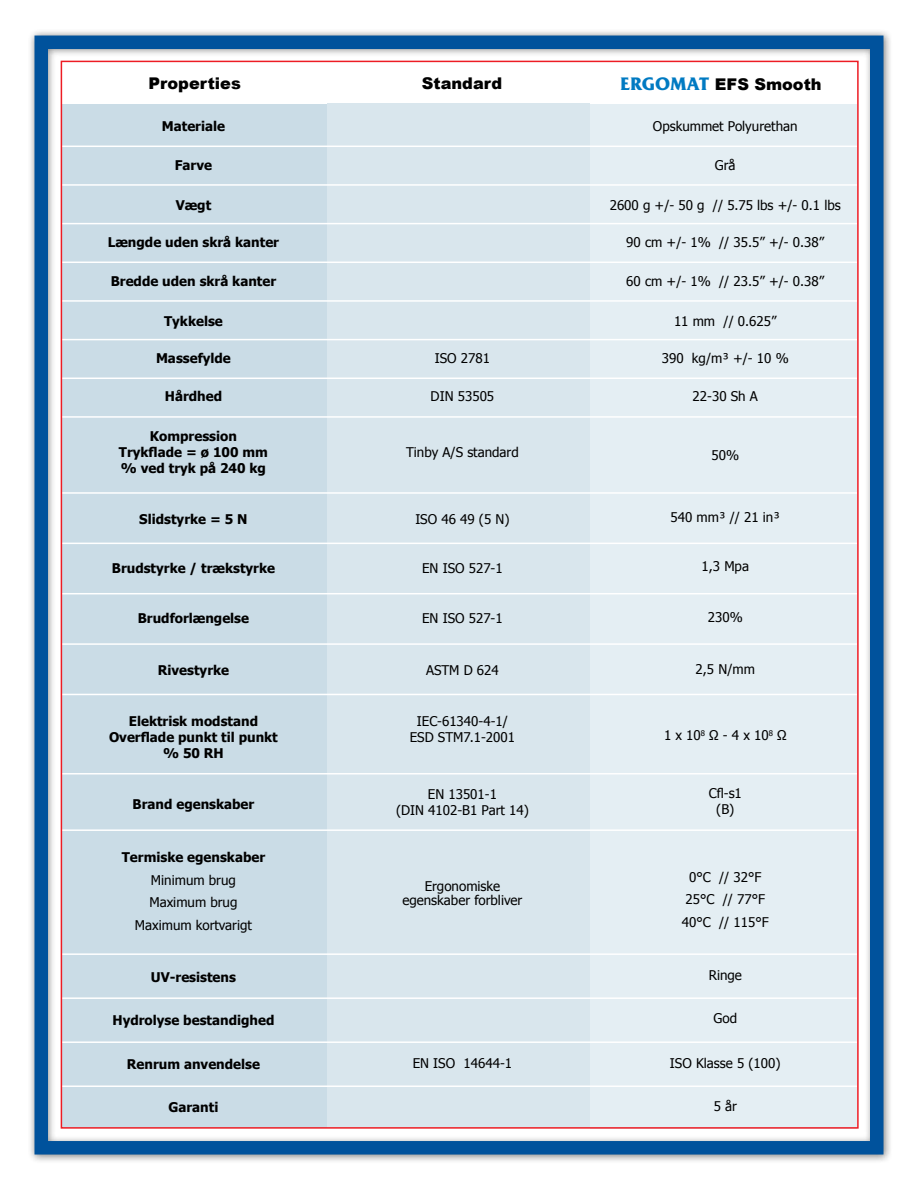
<style>
.page{position:relative;width:918px;height:1188px;background:#fff}
.page>*{position:absolute;margin:0;border:0;box-sizing:border-box;transform-origin:0 0}
.t1{font:900 16.2px "Arial";color:#000}
.t2{font:13.35px/22.5px "Tahoma";color:#000;text-align:center}
.t3{font:700 13.35px/16px "Tahoma";color:#000;text-align:center}
.s1{font-family:"Friz Quadrata Std";font-weight:700;font-size:18px;color:#007ac2}
</style>
<div class="page">
<div style="left:28px;top:29px;width:865px;height:1135px;background:#000;opacity:.5"></div>
<div style="left:34px;top:36px;width:850px;height:1119px;border:14px solid #00529c"></div>
<p class="t1" style="left:148px;top:71px;width:94px">Properties</p>
<p class="t1" style="left:422px;top:71px;width:82px">Standard</p>
<p class="t1" style="left:620px;top:72px;width:203px"><span class="s1">ERGOMAT</span> EFS Smooth</p>
<p class="t3" style="left:162px;top:118px;width:65px">Materiale</p>
<p class="t3" style="left:175px;top:156px;width:39px">Farve</p>
<p class="t3" style="left:176px;top:196px;width:37px">Vægt</p>
<p class="t3" style="left:108px;top:233px;width:173px">Længde uden skrå kanter</p>
<p class="t3" style="left:111px;top:272px;width:167px">Bredde uden skrå kanter</p>
<p class="t3" style="left:164px;top:312px;width:60px">Tykkelse</p>
<p class="t3" style="left:156px;top:349px;width:76px">Massefylde</p>
<p class="t3" style="left:165px;top:388px;width:59px">Hårdhed</p>
<p class="t3" style="left:119px;top:428px;width:151px">Kompression<br>Trykflade = ø 100 mm % ved tryk på 240 kg</p>
<p class="t3" style="left:139px;top:510px;width:110px">Slidstyrke = 5 N</p>
<p class="t3" style="left:112px;top:559px;width:165px">Brudstyrke / trækstyrke</p>
<p class="t3" style="left:138px;top:610px;width:113px">Brudforlængelse</p>
<p class="t3" style="left:158px;top:662px;width:73px">Rivestyrke</p>
<p class="t3" style="left:109px;top:712px;width:170px">Elektrisk modstand<br>Overflade punkt til punkt % 50 RH</p>
<p class="t2" style="left:653px;top:115px;width:146px">Opskummet Polyurethan</p>
<p class="t2" style="left:715px;top:153px;width:22px">Grå</p>
<p class="t2" style="left:610px;top:193px;width:233px">2600 g +/- 50 g // 5.75 lbs +/- 0.1 lbs</p>
<p class="t2" style="left:626px;top:230px;width:199px">90 cm +/- 1% // 35.5” +/- 0.38”</p>
<p class="t2" style="left:626px;top:269px;width:199px">60 cm +/- 1% // 23.5” +/- 0.38”</p>
<p class="t2" style="left:674px;top:309px;width:104px">11 mm // 0.625”</p>
<p class="t2" style="left:662px;top:346px;width:129px">390 kg/m³ +/- 10 %</p>
<p class="t2" style="left:693px;top:384px;width:67px">22-30 Sh A</p>
<p class="t2" style="left:435px;top:346px;width:57px">ISO 2781</p>
<p class="t2" style="left:431px;top:384px;width:65px">DIN 53505</p>
<p class="t2" style="left:406px;top:441px;width:114px">Tinby A/S standard</p>
<p class="t2" style="left:711px;top:443px;width:29px">50%</p>
<p class="t2" style="left:671px;top:506px;width:111px">540 mm³ // 21 in³</p>
<p class="t2" style="left:702px;top:555px;width:49px">1,3 Mpa</p>
<p class="t2" style="left:708px;top:605px;width:36px">230%</p>
<p class="t2" style="left:415px;top:507px;width:96px">ISO 46 49 (5 N)</p>
<p class="t2" style="left:422px;top:556px;width:82px">EN ISO 527-1</p>
<p class="t2" style="left:422px;top:607px;width:82px">EN ISO 527-1</p>
<p class="t2" style="left:696px;top:657px;width:61px">2,5 N/mm</p>
<p class="t2" style="left:426px;top:659px;width:74px">ASTM D 624</p>
<p class="t2" style="left:410px;top:712px;width:107px;line-height:16px">IEC-61340-4-1/<br>ESD STM7.1-2001</p>
<p class="t2" style="left:664px;top:724px;width:124px">1 x 10<sup>8</sup> Ω - 4 x 10<sup>8</sup> Ω</p>
<p class="t3" style="left:133px;top:795px;width:123px">Brand egenskaber</p>
<p class="t3" style="left:122px;top:848px;width:145px">Termiske egenskaber</p>
<p class="t2" style="left:135px;top:868px;width:119px">Minimum brug<br>Maximum brug<br>Maximum kortvarigt</p>
<p class="t3" style="left:151px;top:968px;width:87px">UV-resistens</p>
<p class="t3" style="left:112px;top:1011px;width:163px">Hydrolyse bestandighed</p>
<p class="t3" style="left:127px;top:1056px;width:135px">Renrum anvendelse</p>
<p class="t3" style="left:169px;top:1099px;width:51px">Garanti</p>
<p class="t2" style="left:396px;top:785px;width:134px;line-height:16px">EN 13501-1<br>(DIN 4102-B1 Part 14)</p>
<p class="t2" style="left:402px;top:879px;width:122px;line-height:13.5px">Ergonomiske egenskaber forbliver</p>
<p class="t2" style="left:413px;top:1051px;width:101px">EN ISO 14644-1</p>
<p class="t2" style="left:709px;top:785px;width:35px;line-height:16px">Cfl-s1 (B)</p>
<p class="t2" style="left:682px;top:865px;width:88px">0°C // 32°F<br>25°C // 77°F<br>40°C // 115°F</p>
<p class="t2" style="left:709px;top:963px;width:35px">Ringe</p>
<p class="t2" style="left:714px;top:1006px;width:25px">God</p>
<p class="t2" style="left:670px;top:1051px;width:112px">ISO Klasse 5 (100)</p>
<p class="t2" style="left:714px;top:1094px;width:25px">5 år</p>
</div>
